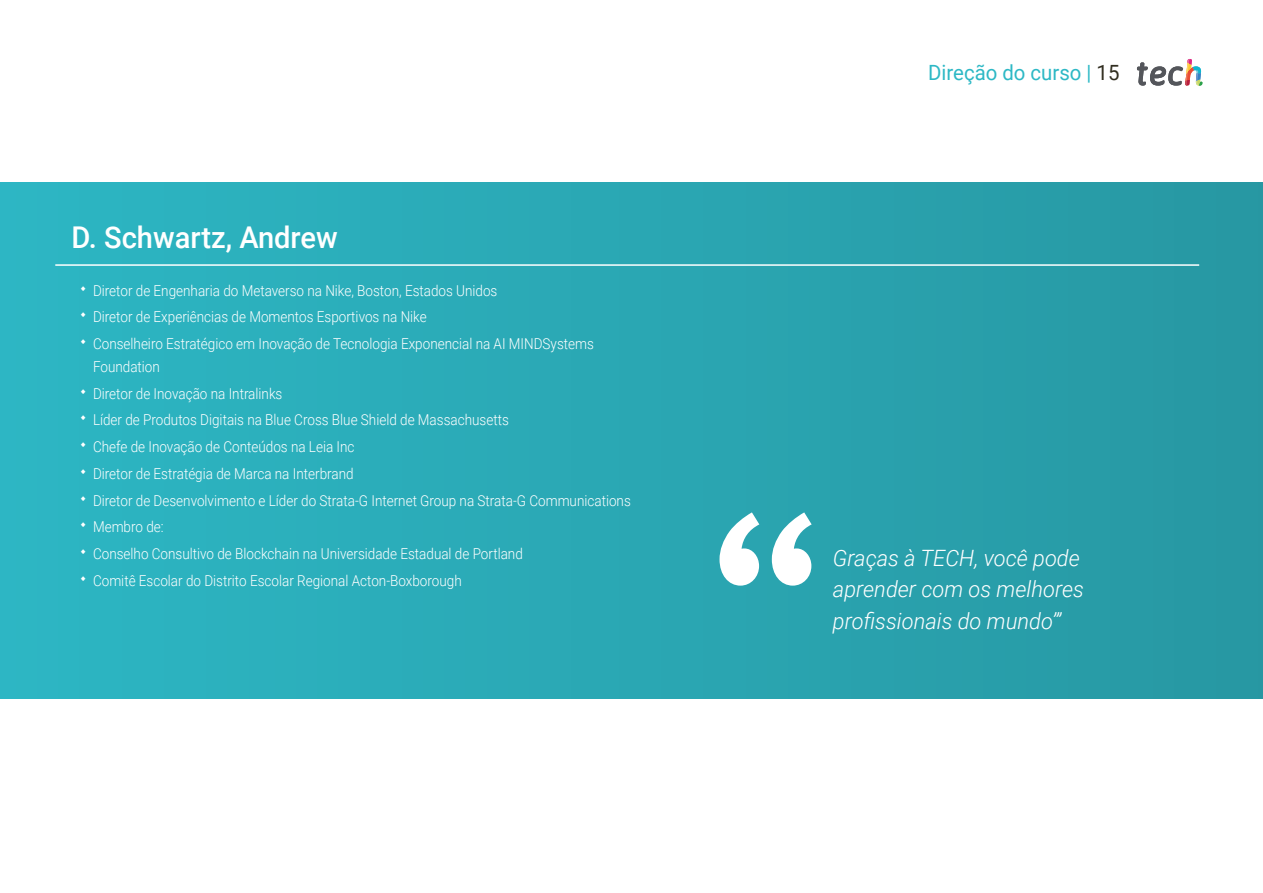
<style>
.page{position:relative;width:1263px;height:893px;background:#fff}
.page>*{position:absolute;margin:0;border:0;box-sizing:border-box;transform-origin:0 0}
.t1{font:500 30px "Roboto";color:#fff}
.t2{font:italic 300 22.5px/31.5px "Roboto";color:#fff}
.t3{font:21px "Roboto";color:#2db8c5}
.t4{font:300 15px/26.7px "Roboto";color:#fff;scale:.9 1}
.s1{color:#312e20}
</style>
<div class="page">
<div style="left:0;top:182px;width:1263px;height:516px;background:linear-gradient(to right,#2db7c4,#2798a3)"></div>
<hr style="left:55px;top:264px;width:1144px;height:2px;background:#fff">
<svg style="left:719px;top:512px;width:93px;height:74px"></svg>
<svg style="left:1137px;top:59px;width:65px;height:27px"></svg>
<svg style="left:81px;top:286px;width:5px;height:5px"></svg>
<svg style="left:81px;top:313px;width:5px;height:5px"></svg>
<svg style="left:81px;top:339px;width:5px;height:5px"></svg>
<svg style="left:81px;top:389px;width:5px;height:5px"></svg>
<svg style="left:81px;top:415px;width:5px;height:5px"></svg>
<svg style="left:81px;top:442px;width:5px;height:5px"></svg>
<svg style="left:81px;top:469px;width:5px;height:5px"></svg>
<svg style="left:81px;top:496px;width:5px;height:5px"></svg>
<svg style="left:81px;top:522px;width:5px;height:5px"></svg>
<svg style="left:81px;top:549px;width:5px;height:5px"></svg>
<svg style="left:81px;top:576px;width:5px;height:5px"></svg>
<h1 class="t1" style="left:71px;top:216px;width:268px">D. Schwartz, Andrew</h1>
<p class="t4" style="left:93px;top:276px;width:558px">Diretor de Engenharia do Metaverso na Nike, Boston, Estados Unidos<br>Diretor de Experiências de Momentos Esportivos na Nike<br>Conselheiro Estratégico em Inovação de Tecnologia Exponencial na AI MINDSystems</p>
<p class="t4" style="left:93px;top:352px;width:599px">Foundation<br>Diretor de Inovação na Intralinks<br>Líder de Produtos Digitais na Blue Cross Blue Shield de Massachusetts<br>Chefe de Inovação de Conteúdos na Leia Inc<br>Diretor de Estratégia de Marca na Interbrand<br>Diretor de Desenvolvimento e Líder do Strata-G Internet Group na Strata-G Communications Membro de:<br>Conselho Consultivo de Blockchain na Universidade Estadual de Portland<br>Comitê Escolar do Distrito Escolar Regional Acton-Boxborough</p>
<h3 class="t3" style="left:928px;top:57px;width:193px">Direção do curso | <span class="s1">15</span></h3>
<h2 class="t2" style="left:833px;top:541px;width:252px">Graças à TECH, você pode aprender com os melhores profissionais do mundo’”</h2>
</div>
